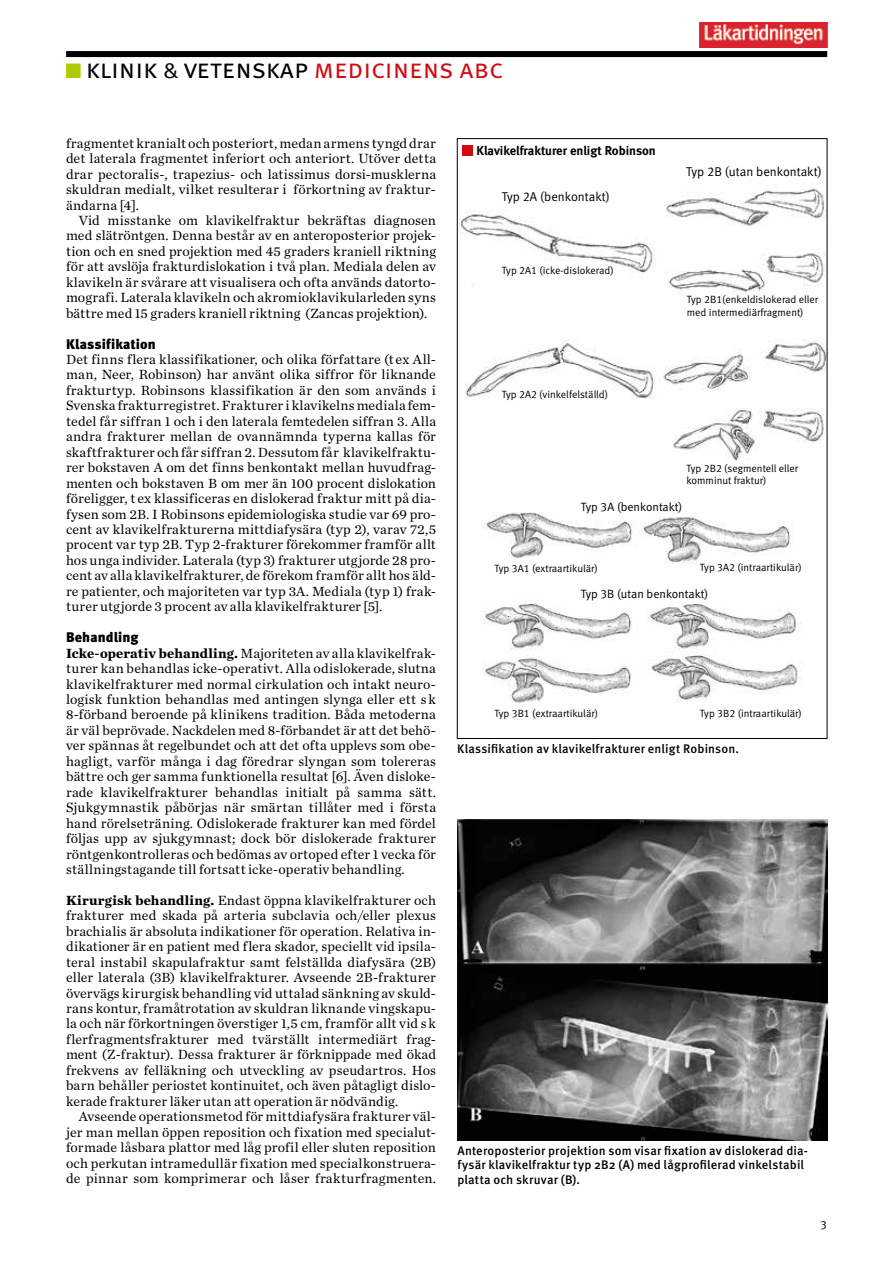
<style>
.page{position:relative;width:893px;height:1263px;background:#fff}
.page>*{position:absolute;margin:0;border:0;box-sizing:border-box;transform-origin:0 0}
.t1{font:27px "Meta OT Norm";color:#000001}
.t2{font:13.95px/15.5px "Chronicle Text G1";letter-spacing:.015em;color:#000001;text-align:justify}
.t3{font:900 13.95px "Meta OT";letter-spacing:.005em;color:#000001}
.t4{font:12.75px "Meta LT Normal Tabular";color:#000001}
.t5{font:12.75px "Meta LT Bold Tabular";color:#000001}
.t6{font:500 12.45px/14.2px "Meta OT";letter-spacing:.01em;color:#000001}
.t7{font:12px "Meta LT Normal Tabular";color:#000001}
.t8{font:12px "Meta OT Norm";color:#000001}
.t9{font:10.5px/12.6px "Meta LT Normal Tabular";color:#000001}
.s1{color:#afca00}
.s2{font-family:"Meta OT";font-weight:700;font-size:21px;color:#afca00}
.s3{font-size:22.65px}
.s4{color:#d4080f}
.s5{font-weight:700}
</style>
<div class="page">
<div style="left:66px;top:51px;width:761px;height:6px;background:#000001"></div>
<img style="left:700px;top:23px;width:127px;height:25px">
<img style="left:457px;top:819px;width:370px;height:322px">
<img style="left:459px;top:184px;width:366px;height:519px">
<div style="left:462px;top:146px;width:10px;height:10px;background:#d4080f"></div>
<h1 class="t1" style="left:66px;top:53px;width:439px"><span class="s1">■</span><span class="s2">■</span> klinik <span class="s3">&amp;</span> vetenskap <span class="s4">medicinens abc</span></h1>
<p class="t2" style="left:66px;top:135px;width:371px">fragmentet kranialt och posteriort, medan armens tyngd drar det laterala fragmentet inferiort och anteriort. Utöver detta drar pectoralis-, trapezius- och latissimus dorsi-musklerna skuldran medialt, vilket resulterar i förkortning av fraktur&shy;ändarna [4].</p>
<p class="t2" style="left:66px;top:212px;width:371px;text-indent:13px">Vid misstanke om klavikelfraktur bekräftas diagnosen med slätröntgen. Denna består av en anteroposterior projek&shy;tion och en sned projektion med 45 graders kraniell riktning för att avslöja frakturdislokation i två plan. Mediala delen av klavikeln är svårare att visualisera och ofta används datorto&shy;mografi. Laterala klavikeln och akromioklavikularleden syns bättre med 15 graders kraniell riktning (Zancas projektion).</p>
<p class="t3" style="left:66px;top:335px;width:91px">Klassifikation</p>
<p class="t2" style="left:66px;top:351px;width:371px">Det finns flera klassifikationer, och olika författare (t ex All&shy;man, Neer, Robinson) har använt olika siffror för liknande frakturtyp. Robinsons klassifikation är den som används i Svenska frakturregistret. Frakturer i klavikelns mediala fem&shy;tedel får siffran 1 och i den laterala femtedelen siffran 3. Alla andra frakturer mellan de ovannämnda typerna kallas för skaftfrakturer och får siffran 2. Dessutom får klavikelfraktu&shy;rer bokstaven A om det finns benkontakt mellan huvudfrag&shy;menten och bokstaven B om mer än 100 procent dislokation föreligger, t ex klassificeras en dislokerad fraktur mitt på dia&shy;fysen som 2B. I Robinsons epidemiologiska studie var 69 pro&shy;cent av klavikelfrakturerna mittdiafysära (typ 2), varav 72,5 procent var typ 2B. Typ 2-frakturer förekommer framför allt hos unga individer. Laterala (typ 3) frakturer utgjorde 28 pro&shy;cent av alla klavikelfrakturer, de förekom framför allt hos äld&shy;re patienter, och majoriteten var typ 3A. Mediala (typ 1) frak&shy;turer utgjorde 3 procent av alla klavikelfrakturer [5].</p>
<p class="t3" style="left:66px;top:629px;width:74px">Behandling</p>
<p class="t2" style="left:66px;top:644px;width:371px"><span class="s5">Icke-operativ behandling.</span> Majoriteten av alla klavikelfrak&shy;turer kan behandlas icke-operativt. Alla odislokerade, slutna klavikelfrakturer med normal cirkulation och intakt neuro&shy;logisk funktion behandlas med antingen slynga eller ett s k 8-förband beroende på klinikens tradition. Båda metoderna är väl beprövade. Nackdelen med 8-förbandet är att det behö&shy;ver spännas åt regelbundet och att det ofta upplevs som obe&shy;hagligt, varför många i dag föredrar slyngan som tolereras bättre och ger samma funktionella resultat [6]. Även disloke&shy;rade klavikelfrakturer behandlas initialt på samma sätt.<br>Sjukgymnastik påbörjas när smärtan tillåter med i första hand rörelseträning. Odislokerade frakturer kan med fördel följas upp av sjukgymnast; dock bör dislokerade frakturer röntgenkontrolleras och bedömas av ortoped efter 1 vecka för ställningstagande till fortsatt icke-operativ behandling.</p>
<p class="t2" style="left:66px;top:892px;width:371px"><span class="s5">Kirurgisk behandling.</span> Endast öppna klavikelfrakturer och frakturer med skada på arteria subclavia och/eller plexus brachialis är absoluta indikationer för operation. Relativa in&shy;dikationer är en patient med flera skador, speciellt vid ipsila&shy;teral instabil skapulafraktur samt felställda diafysära (2B) eller laterala (3B) klavikelfrakturer. Avseende 2B-frakturer övervägs kirurgisk behandling vid uttalad sänkning av skuld&shy;rans kontur, framåtrotation av skuldran liknande vingskapu&shy;la och när förkortningen överstiger 1,5 cm, framför allt vid s k flerfragmentsfrakturer med tvärställt intermediärt frag&shy;ment (Z-fraktur). Dessa frakturer är förknippade med ökad frekvens av felläkning och utveckling av pseudartros. Hos barn behåller periostet kontinuitet, och även påtagligt dislo&shy;kerade frakturer läker utan att operation är nödvändig.</p>
<p class="t2" style="left:66px;top:1108px;width:371px;text-indent:13px">Avseende operationsmetod för mittdiafysära frakturer väl&shy;jer man mellan öppen reposition och fixation med specialut&shy;formade låsbara plattor med låg profil eller sluten reposition och perkutan intramedullär fixation med specialkonstruera&shy;de pinnar som komprimerar och låser frakturfragmenten.</p>
<p class="t5" style="left:476px;top:143px;width:181px">Klavikelfrakturer enligt Robinson</p>
<p class="t4" style="left:502px;top:189px;width:109px">Typ 2A (benkontakt)</p>
<p class="t9" style="left:502px;top:264px;width:113px">Typ 2A1 (icke-dislokerad)</p>
<p class="t9" style="left:502px;top:388px;width:108px">Typ 2A2 (vinkelfelställd)</p>
<p class="t4" style="left:686px;top:164px;width:137px">Typ 2B (utan benkontakt)</p>
<p class="t9" style="left:687px;top:293px;width:133px">Typ 2B1(enkeldislokerad eller med intermediärfragment)</p>
<p class="t9" style="left:686px;top:461px;width:113px">Typ 2B2 (segmentell eller komminut fraktur)</p>
<p class="t7" style="left:581px;top:500px;width:103px">Typ 3A (benkontakt)</p>
<p class="t9" style="left:494px;top:562px;width:105px">Typ 3A1 (extraartikulär)</p>
<p class="t9" style="left:700px;top:561px;width:103px">Typ 3A2 (intraartikulär)</p>
<p class="t7" style="left:581px;top:586px;width:129px">Typ 3B (utan benkontakt)</p>
<p class="t9" style="left:494px;top:707px;width:105px">Typ 3B1 (extraartikulär)</p>
<p class="t9" style="left:700px;top:707px;width:103px">Typ 3B2 (intraartikulär)</p>
<p class="t6" style="left:457px;top:741px;width:284px">Klassifikation av klavikelfrakturer enligt Robinson.</p>
<p class="t6" style="left:457px;top:1144px;width:352px">Anteroposterior projektion som visar fixation av dislokerad dia&shy;fysär klavikelfraktur typ 2B2 (A) med lågprofilerad vinkelstabil platta och skruvar (B).</p>
<p class="t8" style="left:821px;top:1218px;width:8px">3</p>
</div>
